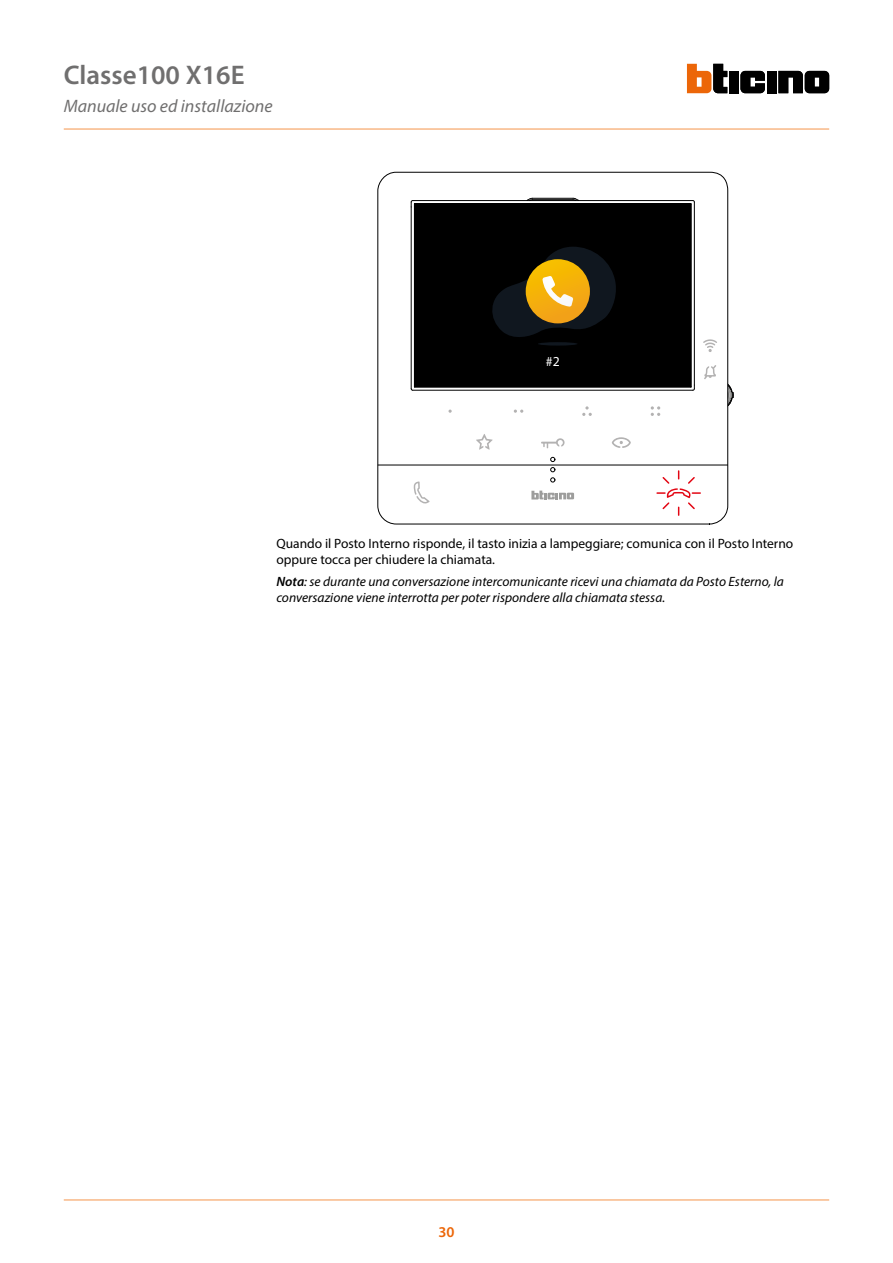
<style>
.page{position:relative;width:893px;height:1263px;background:#fff}
.page>*{position:absolute;margin:0;border:0;box-sizing:border-box;transform-origin:0 0}
.t1{font:600 27px "Myriad Pro";color:#706f6f}
.t2{font:italic 18px "Myriad Pro";color:#706f6f}
.t3{font:600 15px "Myriad Pro";color:#ec6608}
.t4{font:700 13.8px "Roboto";color:#fff}
.t5{font:italic 13.5px/16.2px "Myriad Pro";color:#000}
.t6{font:13.5px/16.2px "Myriad Pro";color:#000}
.s1{font-weight:600}
</style>
<div class="page">
<hr style="left:64px;top:128px;width:765px;height:2px;background:#f8b887">
<hr style="left:64px;top:1199px;width:765px;height:2px;background:#f8b887">
<svg style="left:740px;top:71px;width:25px;height:22px"></svg>
<div style="left:767px;top:71px;width:10px;height:22px;background:#000"></div>
<div style="left:729px;top:71px;width:10px;height:22px;background:#000"></div>
<svg style="left:687px;top:64px;width:40px;height:29px"></svg>
<svg style="left:778px;top:71px;width:51px;height:22px"></svg>
<svg style="left:728px;top:382px;width:6px;height:26px"></svg>
<svg style="left:377px;top:171px;width:351px;height:354px"></svg>
<svg style="left:550px;top:457px;width:5px;height:25px"></svg>
<hr style="left:532px;top:198px;width:41px;height:1px;background:#000">
<svg style="left:572px;top:197px;width:8px;height:5px"></svg>
<hr style="left:532px;top:199px;width:41px;height:1px;background:#000">
<svg style="left:526px;top:197px;width:7px;height:5px"></svg>
<hr style="left:414px;top:387px;width:277px;height:1px;background:#000">
<hr style="left:691px;top:204px;width:1px;height:183px;background:#000">
<hr style="left:414px;top:203px;width:277px;height:1px;background:#000">
<hr style="left:413px;top:390px;width:280px;height:1px;background:#000">
<hr style="left:411px;top:207px;width:1px;height:182px;background:#000">
<svg style="left:692px;top:385px;width:3px;height:6px"></svg>
<hr style="left:413px;top:200px;width:280px;height:1px;background:#000">
<svg style="left:410px;top:200px;width:4px;height:7px"></svg>
<hr style="left:694px;top:202px;width:1px;height:183px;background:#000">
<svg style="left:531px;top:491px;width:43px;height:8px"></svg>
<hr style="left:378px;top:465px;width:349px;height:1px;background:#000">
<svg style="left:414px;top:481px;width:15px;height:24px"></svg>
<svg style="left:541px;top:438px;width:23px;height:10px"></svg>
<svg style="left:476px;top:434px;width:17px;height:16px"></svg>
<svg style="left:612px;top:437px;width:19px;height:11px"></svg>
<svg style="left:651px;top:406px;width:9px;height:10px"></svg>
<svg style="left:582px;top:406px;width:10px;height:10px"></svg>
<svg style="left:514px;top:410px;width:9px;height:3px"></svg>
<svg style="left:448px;top:410px;width:4px;height:3px"></svg>
<svg style="left:704px;top:365px;width:12px;height:14px"></svg>
<svg style="left:703px;top:339px;width:14px;height:13px"></svg>
<svg style="left:657px;top:471px;width:43px;height:44px"></svg>
<div style="left:414px;top:204px;width:277px;height:183px;background:#000"></div>
<svg style="left:538px;top:342px;width:39px;height:4px"></svg>
<svg style="left:492px;top:247px;width:124px;height:90px"></svg>
<h1 class="t1" style="left:64px;top:58px;width:182px">Classe100 X16E</h1>
<h2 class="t2" style="left:64px;top:95px;width:210px">Manuale uso ed installazione</h2>
<p class="t4" style="left:546px;top:353px;width:15px">#2</p>
<p class="t6" style="left:276px;top:535px;width:518px">Quando il Posto Interno risponde, il tasto inizia a lampeggiare; comunica con il Posto Interno oppure tocca per chiudere la chiamata.</p>
<p class="t5" style="left:276px;top:573px;width:509px"><span class="s1">Nota</span>: se durante una conversazione intercomunicante ricevi una chiamata da Posto Esterno, la conversazione viene interrotta per poter rispondere alla chiamata stessa.</p>
<p class="t3" style="left:438px;top:1222px;width:18px">30</p>
</div>
